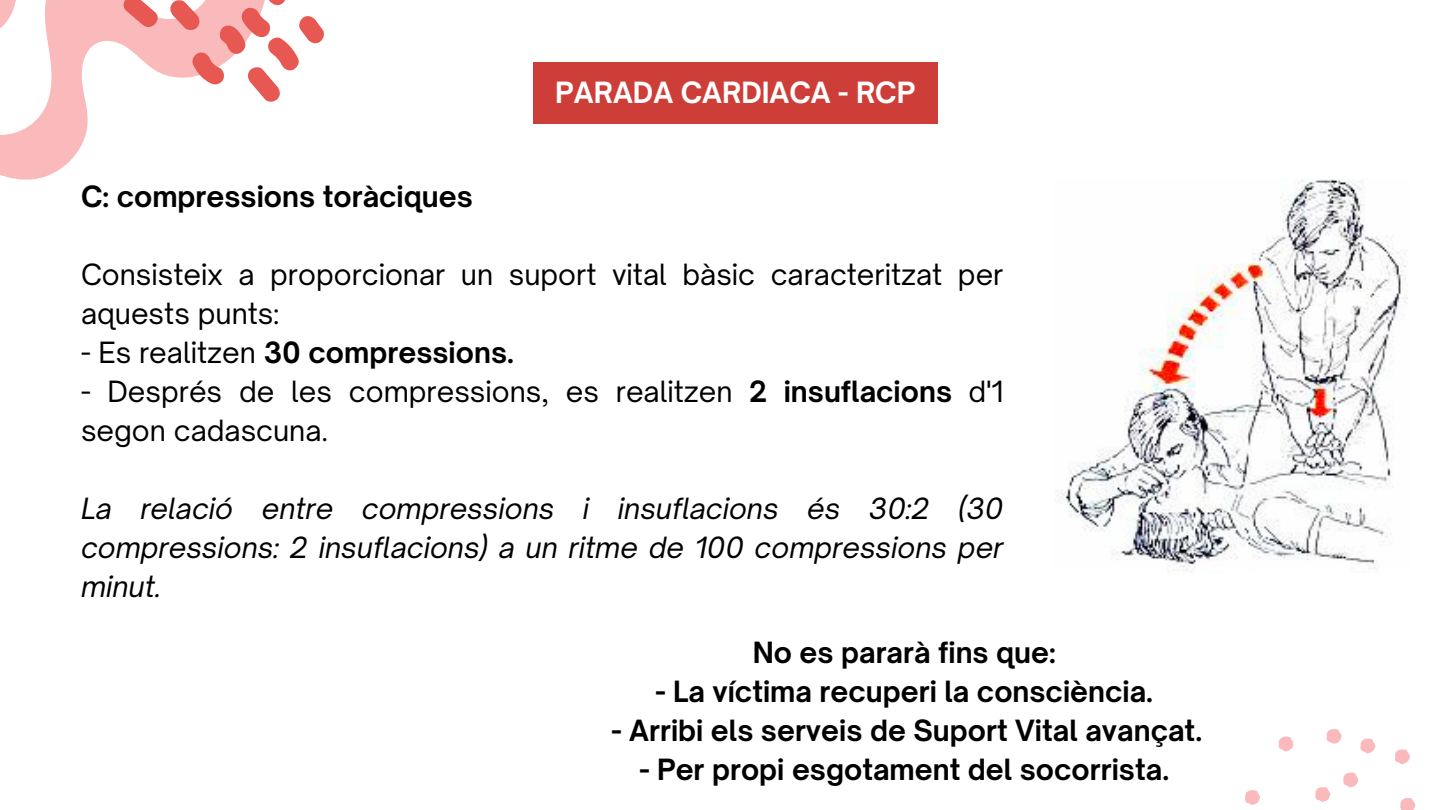
<style>
.page{position:relative;width:1440px;height:810px;background:#fff}
.page>*{position:absolute;margin:0;border:0;box-sizing:border-box;transform-origin:0 0}
.t1{font:700 28px "Open Sauce One";color:#000}
.t2{font:28px/39px "Open Sauce One";color:#000}
.t3{font:italic 28px/39px "Open Sauce One";color:#000;text-align:justify}
.t4{font:700 28px "Open Sauce One";color:#fff}
.s1{font-weight:400}
.s2{font-weight:700}
</style>
<div class="page">
<div style="left:533px;top:62px;width:405px;height:62px;background:#cd3e38"></div>
<svg style="left:0;top:0;width:324px;height:174px"></svg>
<svg style="left:1245px;top:790px;width:15px;height:15px"></svg>
<svg style="left:1315px;top:787px;width:16px;height:15px"></svg>
<svg style="left:1343px;top:772px;width:16px;height:15px"></svg>
<svg style="left:1360px;top:739px;width:16px;height:14px"></svg>
<svg style="left:1327px;top:729px;width:15px;height:15px"></svg>
<svg style="left:1400px;top:798px;width:16px;height:12px"></svg>
<svg style="left:1395px;top:749px;width:15px;height:15px"></svg>
<svg style="left:1279px;top:737px;width:15px;height:14px"></svg>
<img style="left:1056px;top:180px;width:352px;height:392px">
<p class="t1" style="left:81px;top:179px;width:393px">C: compressions toràciques</p>
<p class="t4" style="left:555px;top:75px;width:362px">PARADA CARDIACA - RCP</p>
<h1 class="t2" style="left:81px;top:255px;width:924px">Consisteix a proporcionar un suport vital bàsic caracteritzat per aquests punts:</h1>
<h2 class="t1" style="left:81px;top:335px;width:434px"><span class="s1">- Es realitzen</span> 30 compressions.</h2>
<p class="t2" style="left:81px;top:372px;width:924px">- Després de les compressions, es realitzen <span class="s2">2 insuflacions</span> d'1 segon cadascuna.</p>
<p class="t3" style="left:81px;top:489px;width:924px">La relació entre compressions i insuflacions és 30:2 (30 compressions: 2 insuflacions) a un ritme de 100 compressions per minut.</p>
<p class="t1" style="left:753px;top:635px;width:305px">No es pararà fins que:</p>
<p class="t1" style="left:655px;top:674px;width:499px">- La víctima recuperi la consciència.</p>
<p class="t1" style="left:612px;top:713px;width:592px">- Arribi els serveis de Suport Vital avançat.</p>
<p class="t1" style="left:639px;top:752px;width:531px">- Per propi esgotament del socorrista.</p>
</div>
